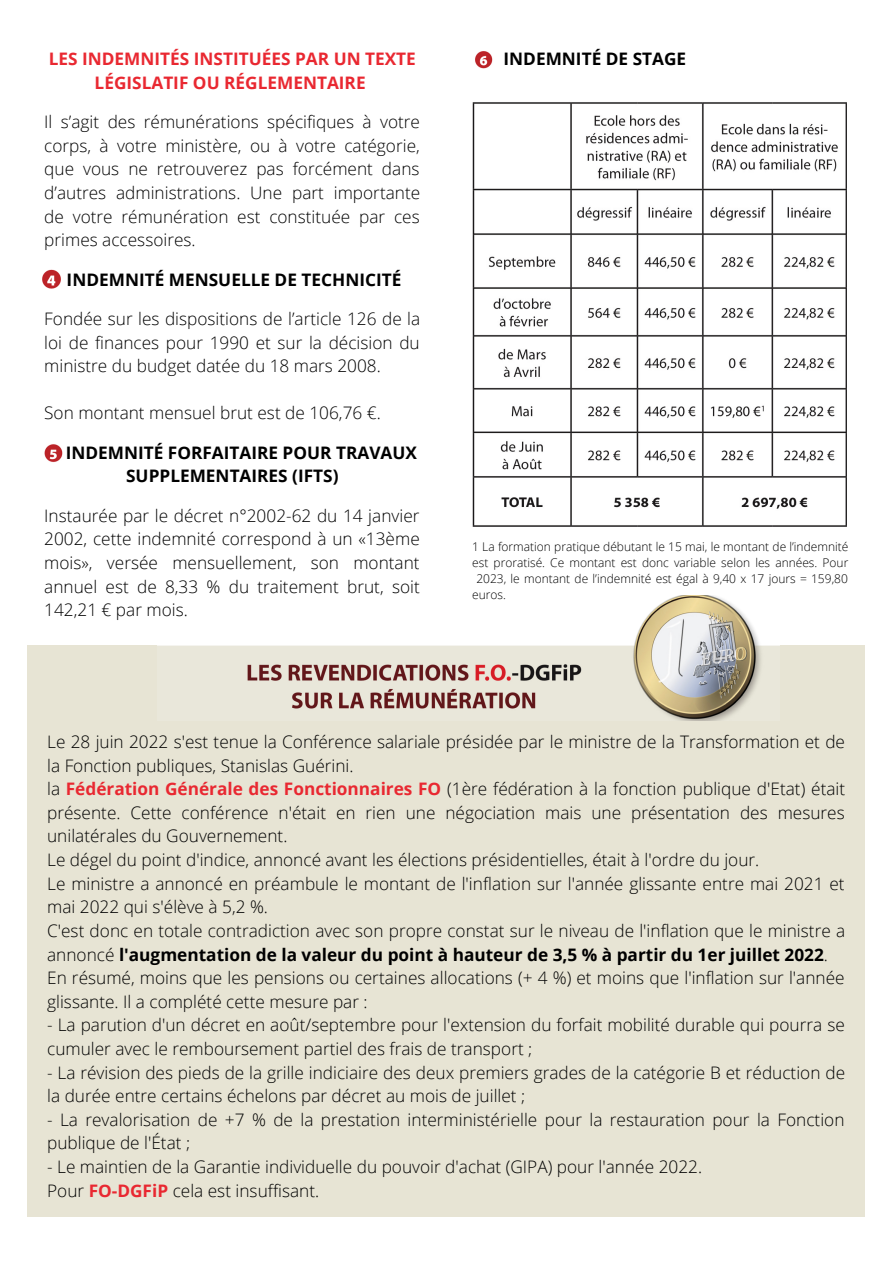
<style>
.page{position:relative;width:893px;height:1264px;background:#fff}
.page>*{position:absolute;margin:0;border:0;box-sizing:border-box;transform-origin:0 0}
.t1{font:300 17.25px/23.5px "Open Sans";color:#000}
.t2{font:700 17.25px/23.5px "Open Sans";color:#000}
.t3{font:700 17.25px/23.5px "Open Sans";color:#e92831;text-align:center}
.t4{font:300 12px "Open Sans";color:#000}
.s1{font-weight:700;color:#e92831}
.s2{font-weight:700}
</style>
<div class="page">
<img style="left:42px;top:269px;width:19px;height:20px">
<img style="left:44px;top:444px;width:19px;height:18px">
<img style="left:472px;top:102px;width:374px;height:425px">
<img style="left:475px;top:51px;width:18px;height:18px">
<div style="left:27px;top:645px;width:838px;height:571px;background:#e7e4d4"></div>
<img style="left:157px;top:595px;width:622px;height:125px">
<p class="t3" style="left:49px;top:47px;width:368px">LES INDEMNITÉS INSTITUÉES PAR UN TEXTE<br>LÉGISLATIF OU RÉGLEMENTAIRE</p>
<p class="t1" style="left:44px;top:110px;width:377px;text-align:justify">Il s’agit des rémunérations spécifiques à votre corps, à votre ministère, ou à votre catégorie, que vous ne retrouverez pas forcément dans d’autres administrations. Une part importante de votre rémunération est constituée par ces primes accessoires.</p>
<p class="t2" style="left:67px;top:267px;width:336px">INDEMNITÉ MENSUELLE DE TECHNICITÉ</p>
<p class="t1" style="left:44px;top:306px;width:377px;text-align:justify">Fondée sur les dispositions de l’article 126 de la loi de finances pour 1990 et sur la décision du ministre du budget datée du 18 mars 2008.</p>
<p class="t1" style="left:44px;top:401px;width:338px">Son montant mensuel brut est de 106,76 €.</p>
<p class="t2" style="left:126px;top:440px;width:292px;text-indent:-60px">INDEMNITÉ FORFAITAIRE POUR TRAVAUX<br>SUPPLEMENTAIRES (IFTS)</p>
<p class="t1" style="left:44px;top:503px;width:377px;text-align:justify">Instaurée par le décret n°2002-62 du 14 janvier 2002, cette indemnité correspond à un «13ème mois», versée mensuellement, son montant annuel est de 8,33 % du traitement brut, soit 142,21 € par mois.</p>
<p class="t2" style="left:503px;top:47px;width:184px">INDEMNITÉ DE STAGE</p>
<p class="t4" style="left:472px;top:538px;width:377px">1 La formation pratique débutant le 15 mai, le montant de l’indemnité</p>
<p class="t4" style="left:472px;top:554px;width:377px">est proratisé. Ce montant est donc variable selon les années. Pour</p>
<p class="t4" style="left:476px;top:570px;width:373px">2023, le montant de l’indemnité est égal à 9,40 x 17 jours = 159,80</p>
<p class="t4" style="left:472px;top:586px;width:35px">euros.</p>
<p class="t1" style="left:47px;top:729px;width:799px">Le 28 juin 2022 s'est tenue la Conférence salariale présidée par le ministre de la Transformation et de la Fonction publiques, Stanislas Guérini.<br>la <span class="s1">Fédération Générale des Fonctionnaires FO</span> (1ère fédération à la fonction publique d'Etat) était présente. Cette conférence n'était en rien une négociation mais une présentation des mesures unilatérales du Gouvernement.<br>Le dégel du point d'indice, annoncé avant les élections présidentielles, était à l'ordre du jour.<br>Le ministre a annoncé en préambule le montant de l'inflation sur l'année glissante entre mai 2021 et mai 2022 qui s'élève à 5,2 %.<br>C'est donc en totale contradiction avec son propre constat sur le niveau de l'inflation que le ministre a annoncé <span class="s2">l'augmentation de la valeur du point à hauteur de 3,5 % à partir du 1er juillet 2022</span>.<br>En résumé, moins que les pensions ou certaines allocations (+ 4 %) et moins que l'inflation sur l'année glissante. Il a complété cette mesure par :</p>
<p class="t1" style="left:47px;top:1012px;width:799px">- La parution d'un décret en août/septembre pour l'extension du forfait mobilité durable qui pourra se cumuler avec le remboursement partiel des frais de transport ;</p>
<p class="t1" style="left:47px;top:1060px;width:799px">- La révision des pieds de la grille indiciaire des deux premiers grades de la catégorie B et réduction de la durée entre certains échelons par décret au mois de juillet ;</p>
<p class="t1" style="left:47px;top:1107px;width:798px">- La revalorisation de +7 % de la prestation interministérielle pour la restauration pour la Fonction publique de l'État ;</p>
<p class="t1" style="left:47px;top:1154px;width:656px">- Le maintien de la Garantie individuelle du pouvoir d'achat (GIPA) pour l'année 2022.<br>Pour <span class="s1">FO-DGFiP</span> cela est insuffisant.</p>
</div>
